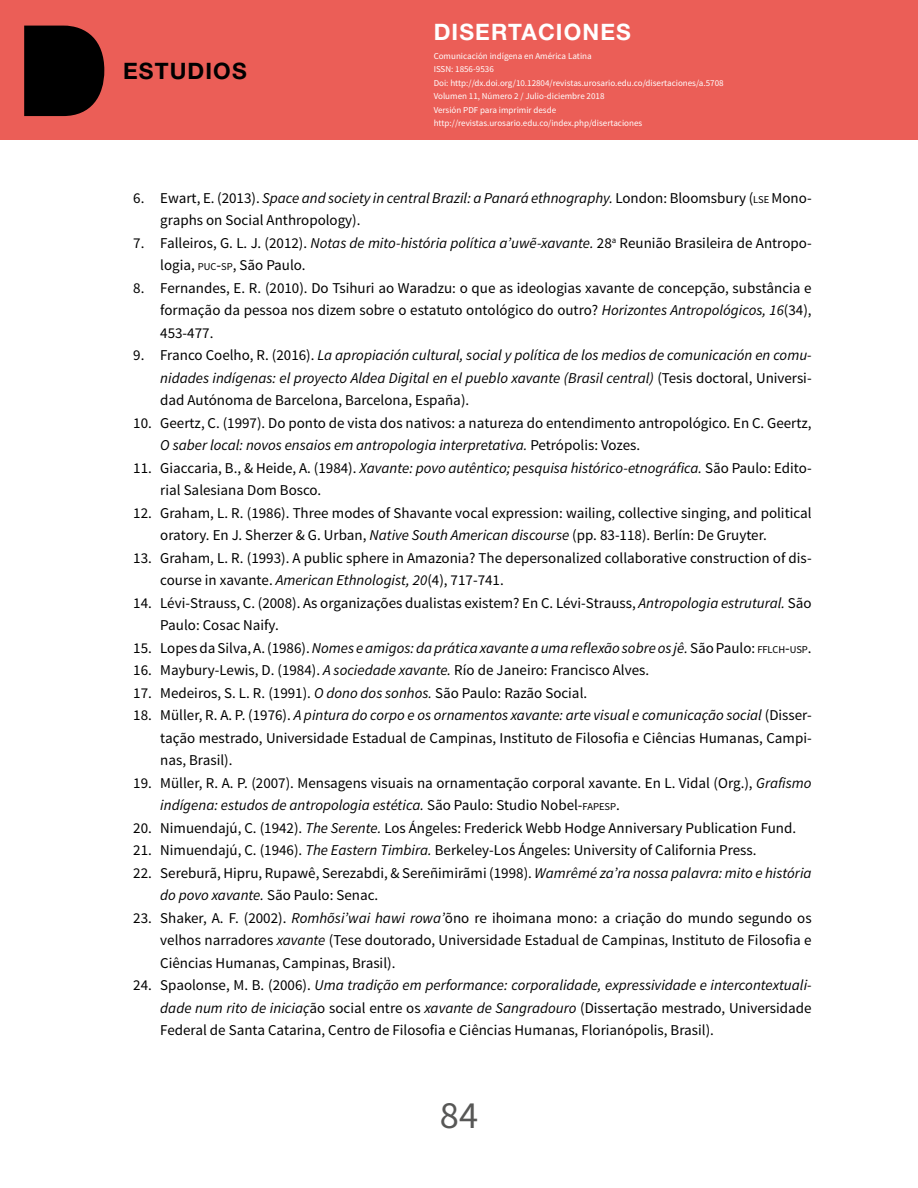
<style>
.page{position:relative;width:918px;height:1188px;background:#fff}
.page>*{position:absolute;margin:0;border:0;box-sizing:border-box;transform-origin:0 0}
.t1{font:38.4px "Source Sans Pro";color:#575756}
.t2{font:700 22.65px "Helvetica Neue LT Std";letter-spacing:.05em;color:#fff}
.t3{font:700 22.65px "Helvetica Neue LT Std";letter-spacing:.05em;color:#000}
.t4{font:15px/22.5px "Source Sans Pro";color:#000}
.t5{font:italic 15px/22.5px "Source Sans Pro";color:#000;text-align:justify}
.t6{font:9px/13.5px "Source Sans Pro";color:#fff}
.s1{font-style:inherit}
.s2{font-style:italic}
.s3{font-size:10.5px}
.s4{font-style:normal}
.s5{font-style:normal;font-size:10.5px}
</style>
<div class="page">
<div style="left:0;top:0;width:918px;height:139px;background:#eb5e57"></div>
<svg style="left:24px;top:26px;width:80px;height:90px;background:#150807"></svg>
<h2 class="t3" style="left:123px;top:57px;width:125px">ESTUDIOS</h2>
<h2 class="t2" style="left:434px;top:18px;width:182px">DISERTACIONES</h2>
<p class="t6" style="left:434px;top:49px;width:292px">Comunicación indígena en América Latina<br><span class="s1">I SSN</span> : 1856-9536<br>Doi: http://dx.doi.org/10.12804/revistas.urosario.edu.co/disertaciones/a.5708<br>Volumen 11, Número 2 / Julio-diciembre 2018<br>Versión <span class="s1">PDF</span> para imprimir desde http://revistas.urosario.edu.co/index.php/disertaciones</p>
<p class="t4" style="left:160px;top:187px;width:653px;text-indent:-27px">6. Ewart, E. (2013). <span class="s2">Space and society in central Brazil: a Panará ethnography.</span> London: Bloomsbury (<span class="s3">LSE</span> Mono&shy;graphs on Social Anthropology).</p>
<p class="t4" style="left:160px;top:232px;width:653px;text-indent:-27px">7. Falleiros, G. L. J. (2012). <span class="s2">Notas de mito-história política a’uwẽ-xavante.</span> 28<sup>a</sup> Reunião Brasileira de Antropo&shy;logia, <span class="s3">PUC</span><span class="s1">-</span><span class="s3">SP</span>, São Paulo.</p>
<p class="t4" style="left:160px;top:277px;width:653px;text-align:justify;text-indent:-27px">8. Fernandes, E. R. (2010). Do Tsihuri ao Waradzu: o que as ideologias xavante de concepção, substância e formação da pessoa nos dizem sobre o estatuto ontológico do outro? <span class="s2">Horizontes Antropológicos, 16</span>(34), 453-477.</p>
<p class="t5" style="left:160px;top:344px;width:653px;text-indent:-27px"><span class="s4">9. Franco Coelho, R. (2016).</span> La apropiación cultural, social y política de los medios de comunicación en comu&shy;nidades indígenas: el proyecto Aldea Digital en el pueblo xavante (Brasil central) <span class="s4">(Tesis doctoral, Universi&shy;dad Autónoma de Barcelona, Barcelona, España).</span></p>
<p class="t4" style="left:160px;top:412px;width:653px;text-indent:-27px">10. Geertz, C. (1997). Do ponto de vista dos nativos: a natureza do entendimento antropológico. En C. Geertz,<br><span class="s2">O saber local: novos ensaios em antropologia interpretativa.</span> Petrópolis: Vozes.</p>
<p class="t4" style="left:160px;top:457px;width:653px;text-indent:-27px">11. Giaccaria, B., &amp; Heide, A. (1984). <span class="s2">Xavante: povo autêntico; pesquisa histórico-etnográfica.</span> São Paulo: Edito&shy;rial Salesiana Dom Bosco.</p>
<p class="t4" style="left:160px;top:502px;width:653px;text-indent:-27px">12. Graham, L. R. (1986). Three modes of Shavante vocal expression: wailing, collective singing, and political oratory. En J. Sherzer &amp; G. Urban, <span class="s2">Native South American discourse</span> (pp. 83-118). Berlín: De Gruyter.</p>
<p class="t4" style="left:160px;top:547px;width:653px;text-indent:-27px">13. Graham, L. R. (1993). A public sphere in Amazonia? The depersonalized collaborative construction of dis&shy;course in xavante. <span class="s2">American Ethnologist, 20</span>(4), 717-741.</p>
<p class="t4" style="left:160px;top:592px;width:653px;text-indent:-27px">14. Lévi-Strauss, C. (2008). As organizações dualistas existem? En C. Lévi-Strauss, <span class="s2">Antropologia estrutural.</span> São<br>Paulo: Cosac Naify.</p>
<p class="t5" style="left:133px;top:636px;width:680px"><span class="s4">15. Lopes da Silva, A. (1986).</span> Nomes e amigos: da prática xavante a uma reflexão sobre os jê. <span class="s4">São Paulo:</span> <span class="s5">FFLCH</span><span class="s4">-</span><span class="s5">USP</span> <span class="s4">.</span></p>
<p class="t4" style="left:133px;top:659px;width:517px">16. Maybury-Lewis, D. (1984). <span class="s2">A sociedade xavante.</span> Río de Janeiro: Francisco Alves.</p>
<p class="t4" style="left:133px;top:682px;width:455px">17. Medeiros, S. L. R. (1991). <span class="s2">O dono dos sonhos.</span> São Paulo: Razão Social.</p>
<p class="t4" style="left:160px;top:704px;width:653px;text-align:justify;text-indent:-27px">18. Müller, R. A. P. (1976). <span class="s2">A pintura do corpo e os ornamentos xavante: arte visual e comunicação social</span> (Disser&shy;tação mestrado, Universidade Estadual de Campinas, Instituto de Filosofia e Ciências Humanas, Campi&shy;nas, Brasil).</p>
<p class="t4" style="left:160px;top:772px;width:653px;text-indent:-27px">19. Müller, R. A. P. (2007). Mensagens visuais na ornamentação corporal xavante. En L. Vidal (Org.), <span class="s2">Grafismo indígena: estudos de antropologia estética.</span> São Paulo: Studio Nobel-<span class="s3">FAPESP</span> .</p>
<p class="t4" style="left:133px;top:817px;width:664px">20. Nimuendajú, C. (1942). <span class="s2">The Serente.</span> Los Ángeles: Frederick Webb Hodge Anniversary Publication Fund.</p>
<p class="t4" style="left:133px;top:839px;width:625px">21. Nimuendajú, C. (1946). <span class="s2">The Eastern Timbira.</span> Berkeley-Los Ángeles: University of California Press.</p>
<p class="t4" style="left:160px;top:862px;width:653px;text-indent:-27px">22. Sereburã , Hipru, Rupawê, Serezabdi, &amp; Sereñ imirã mi (1998). <span class="s2">Wamrêmé za’ra nossa palavra: mito e história do povo xavante.</span> São Paulo: Senac.</p>
<p class="t4" style="left:160px;top:907px;width:653px;text-align:justify;text-indent:-27px">23. Shaker, A. F. (2002). <span class="s2">Romhõsi’wai hawi rowa’</span>õno re ihoimana mono: a criação do mundo segundo os velhos narradores <span class="s2">xavante</span> (Tese doutorado, Universidade Estadual de Campinas, Instituto de Filosofia e Ciências Humanas, Campinas, Brasil).</p>
<p class="t4" style="left:160px;top:974px;width:653px;text-align:justify;text-indent:-27px">24. Spaolonse, M. B. (2006). <span class="s2">Uma tradição em performance: corporalidade, expressividade e intercontextuali&shy;dade num rito de iniciaç</span>ão social entre os <span class="s2">xavante de Sangradouro</span> (Dissertação mestrado, Universidade Federal de Santa Catarina, Centro de Filosofia e Ciências Humanas, Florianópolis, Brasil).</p>
<h1 class="t1" style="left:440px;top:1092px;width:40px">84</h1>
</div>
